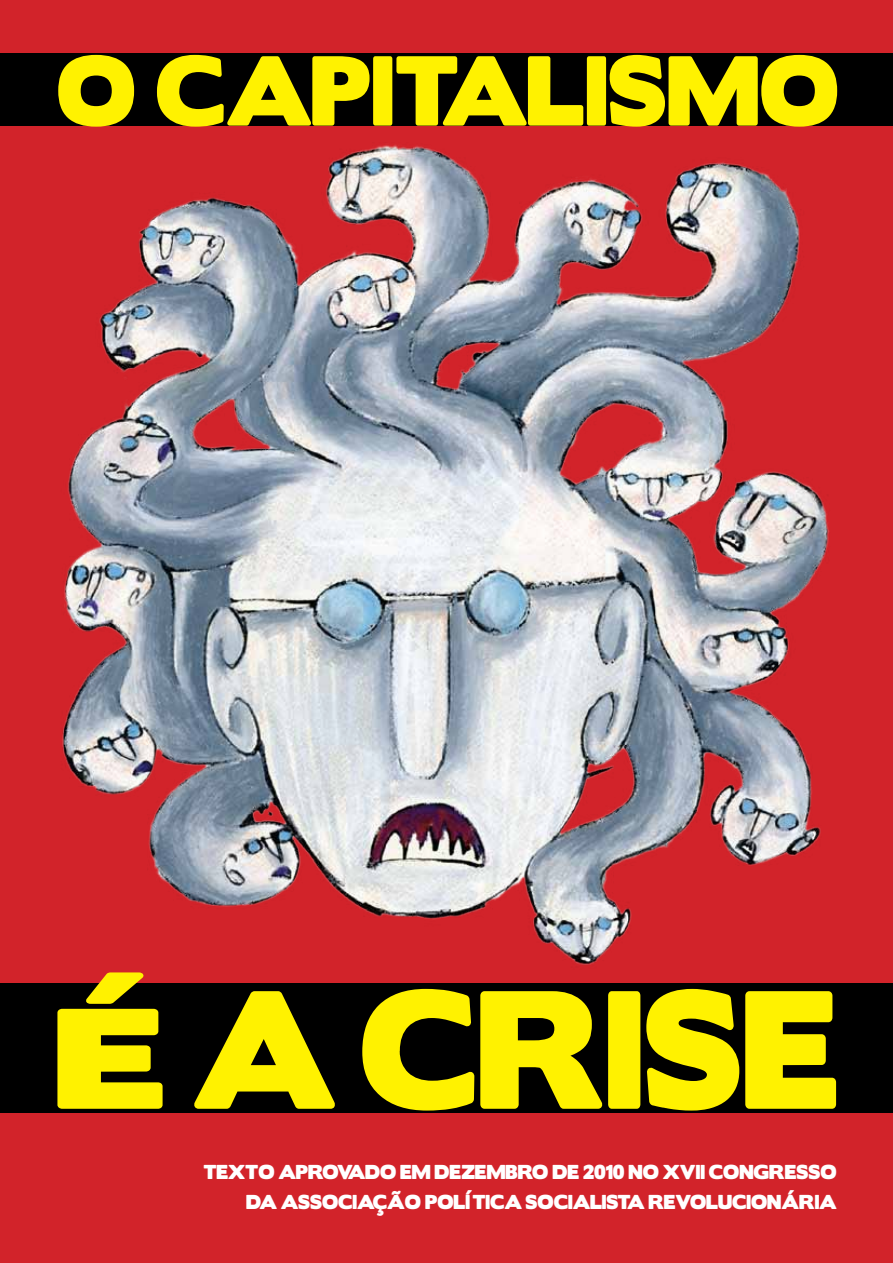
<style>
.page{position:relative;width:893px;height:1263px;background:#d2232a}
.page>*{position:absolute;margin:0;border:0;box-sizing:border-box;transform-origin:0 0}
.t1{font:150px "Boris Black Bloxx";color:#fff200;scale:.9 1}
.t2{font:88.5px "Boris Black Bloxx";color:#fff200;scale:.91 1}
.t3{font:18px/30px "Boris Black Bloxx";color:#fff;scale:.91 1}
.s1{font-size:127.5px}
</style>
<div class="page">
<div style="left:0;top:984px;width:893px;height:129px;background:#000"></div>
<div style="left:0;top:54px;width:893px;height:72px;background:#000"></div>
<img style="left:62px;top:145px;width:767px;height:820px">
<h2 class="t2" style="left:56px;top:24px;width:861px">O CAPITALISMO</h2>
<h1 class="t1" style="left:54px;top:936px;width:874px"><span class="s1">É</span> A CRISE</h1>
<p class="t3" style="left:203px;top:1157px;width:518px">TEXTO APROVADO EM DEZEMBRO DE 2010 NO XVII</p>
<p class="t3" style="left:709px;top:1157px;width:18px">CON</p>
<p class="t3" style="left:246px;top:1157px;width:650px;text-indent:507px">GRESSO<br>DA ASSOCIAÇÃO POLÍTICA SOCIALISTA REVOLUCIONÁRIA</p>
</div>
